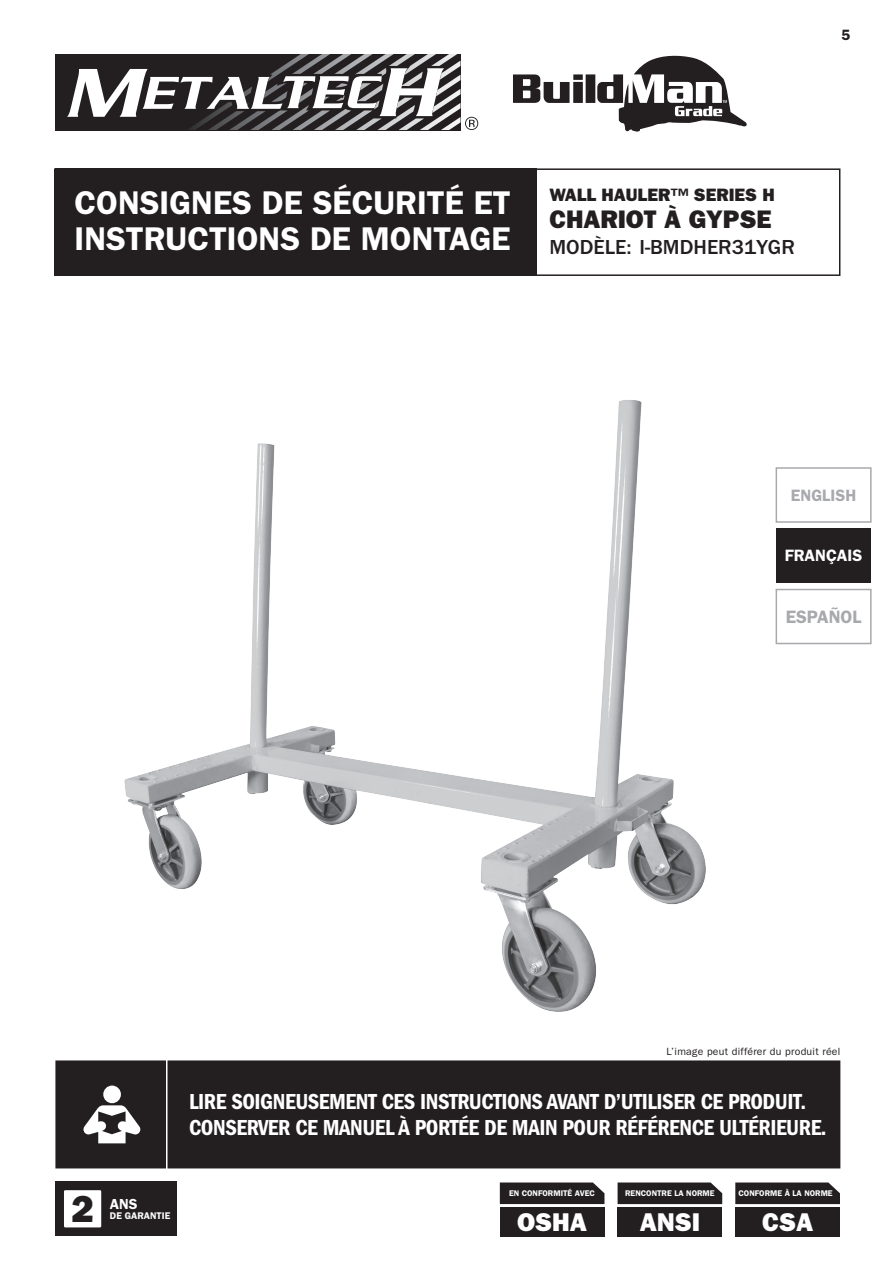
<style>
.page{position:relative;width:893px;height:1263px;background:#fff}
.page>*{position:absolute;margin:0;border:0;box-sizing:border-box;transform-origin:0 0}
.t1{font:37.8px "ITC Franklin Gothic Std Hvy";color:#231f20}
.t2{font:600 33px/36px "ITC Franklin Gothic Std";color:#fff}
.t3{font:25.8px "ITC Franklin Gothic Std Hvy";color:#fff}
.t4{font:25.5px "ITC Franklin Gothic Std Hvy";color:#231f20}
.t5{font:22.5px/26.2px "ITC Franklin Gothic Std Dm Cd";letter-spacing:-.02em;color:#fff}
.t6{font:500 21px "ITC Franklin Gothic Std";color:#231f20}
.t7{font:18px "ITC Franklin Gothic Std Hvy";color:#231f20}
.t8{font:600 18px "ITC Franklin Gothic Std";color:#a8a9ad}
.t9{font:600 16.5px "ITC Franklin Gothic Std";color:#fff}
.t10{font:600 16.5px "ITC Franklin Gothic Std";color:#a8a9ad}
.t11{font:600 15px "ITC Franklin Gothic Std";color:#231f20}
.t12{font:600 14.55px "ITC Franklin Gothic Std";color:#fff}
.t13{font:10.5px "ITC Franklin Gothic Std";letter-spacing:.025em;color:#231f20}
.t14{font:600 9.75px "ITC Franklin Gothic Std";color:#fff}
.t15{font:600 8.25px "ITC Franklin Gothic Std";color:#fff}
</style>
<div class="page">
<div style="left:57px;top:1062px;width:782px;height:105px;background:#231f20"></div>
<div style="left:55px;top:1060px;width:785px;height:108px;border:3px solid #231f20"></div>
<div style="left:103px;top:1085px;width:18px;height:18px;background:#fff;border-radius:50%"></div>
<svg style="left:83px;top:1105px;width:57px;height:38px"></svg>
<hr style="left:166px;top:1056px;width:1px;height:114px;background:#fff">
<div style="left:776px;top:529px;width:95px;height:54px;background:#231f20"></div>
<div style="left:776px;top:589px;width:96px;height:55px;border:2px solid #a8a9ad"></div>
<div style="left:776px;top:467px;width:96px;height:56px;border:2px solid #a8a9ad"></div>
<div style="left:55px;top:1182px;width:122px;height:54px;background:#231f20"></div>
<div style="left:64px;top:1190px;width:37px;height:37px;background:#fff"></div>
<div style="left:55px;top:54px;width:405px;height:76px;background:#231f20"></div>
<svg style="left:67px;top:54px;width:411px;height:76px"></svg>
<svg style="left:513px;top:55px;width:234px;height:76px"></svg>
<svg style="left:500px;top:1182px;width:104px;height:22px;background:#2d292a"></svg>
<svg style="left:618px;top:1182px;width:104px;height:22px;background:#2d2a2a"></svg>
<svg style="left:735px;top:1182px;width:105px;height:22px;background:#2e2a2b"></svg>
<div style="left:500px;top:1207px;width:104px;height:29px;background:#231f20"></div>
<div style="left:618px;top:1207px;width:104px;height:29px;background:#231f20"></div>
<div style="left:735px;top:1207px;width:105px;height:29px;background:#231f20"></div>
<div style="left:54px;top:168px;width:786px;height:108px;border:2px solid #231f20"></div>
<div style="left:55px;top:169px;width:482px;height:107px;background:#231f20"></div>
<img style="left:124px;top:400px;width:665px;height:612px">
<p class="t11" style="left:842px;top:26px;width:10px">5</p>
<h2 class="t2" style="left:74px;top:185px;width:438px">CONSIGNES DE SÉCURITÉ ET<br>INSTRUCTIONS DE MONTAGE</h2>
<p class="t7" style="left:549px;top:184px;width:227px">WALL HAULER™ SERIES H</p>
<p class="t4" style="left:549px;top:204px;width:224px">CHARIOT À GYPSE</p>
<p class="t6" style="left:549px;top:235px;width:247px">MODÈLE: I-BMDHER31YGR</p>
<p class="t10" style="left:791px;top:485px;width:67px">ENGLISH</p>
<p class="t9" style="left:785px;top:546px;width:79px">FRANÇAIS</p>
<p class="t8" style="left:786px;top:606px;width:77px">ESPAÑOL</p>
<p class="t13" style="left:666px;top:1045px;width:175px">L’image peut différer du produit réel</p>
<p class="t5" style="left:189px;top:1088px;width:639px">LIRE SOIGNEUSEMENT CES INSTRUCTIONS AVANT D’UTILISER CE PRODUIT.<br>CONSERVER CE MANUEL À PORTÉE DE MAIN POUR RÉFÉRENCE ULTÉRIEURE.</p>
<h1 class="t1" style="left:72px;top:1187px;width:24px">2</h1>
<p class="t12" style="left:110px;top:1195px;width:29px">ANS</p>
<p class="t14" style="left:110px;top:1210px;width:62px">DE GARANTIE</p>
<p class="t15" style="left:509px;top:1189px;width:88px">EN CONFORMITÉ AVEC</p>
<p class="t15" style="left:625px;top:1189px;width:91px">RENCONTRE LA NORME</p>
<p class="t15" style="left:738px;top:1188px;width:96px">CONFORME À LA NORME</p>
<p class="t3" style="left:517px;top:1207px;width:71px">OSHA</p>
<p class="t3" style="left:640px;top:1207px;width:62px">ANSI</p>
<p class="t3" style="left:762px;top:1207px;width:53px">CSA</p>
</div>
